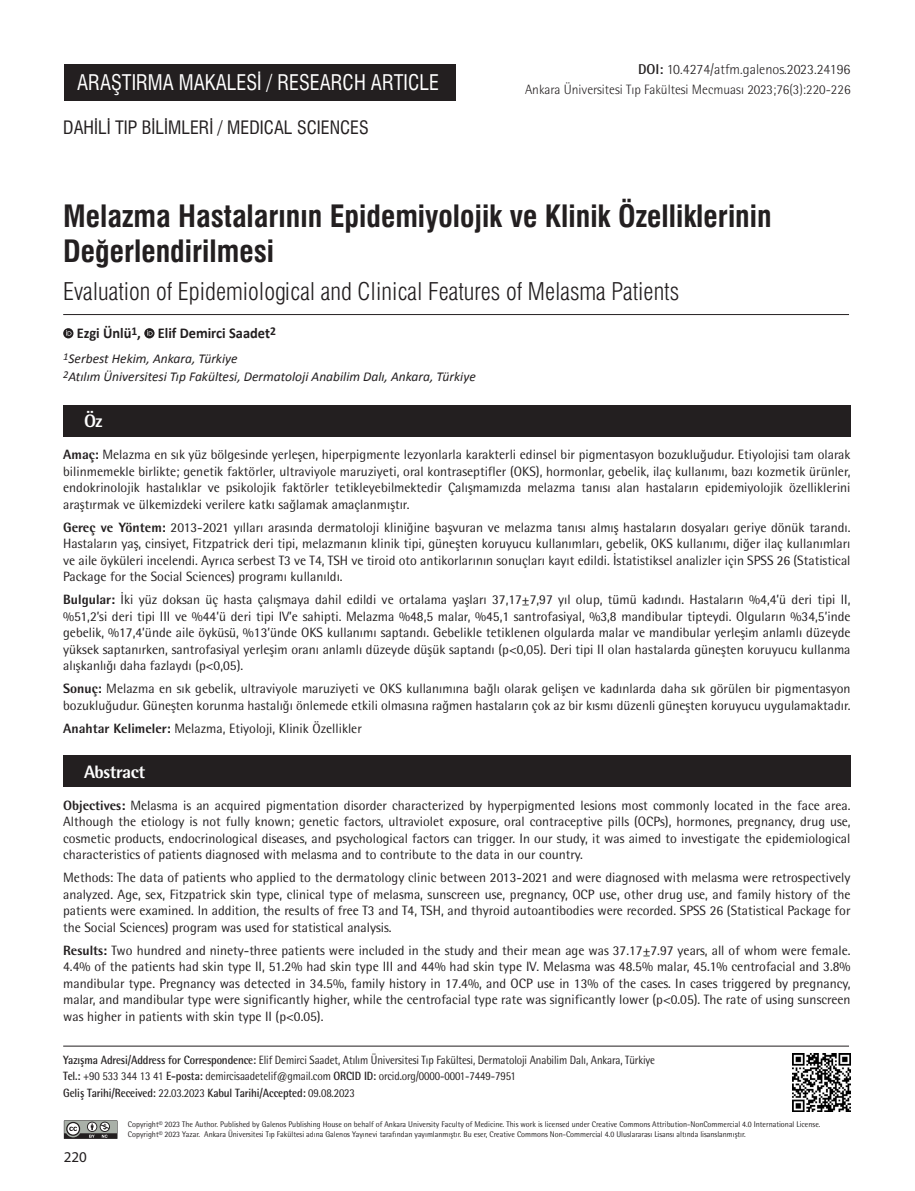
<style>
.page{position:relative;width:915px;height:1191px;background:#fff}
.page>*{position:absolute;margin:0;border:0;box-sizing:border-box;transform-origin:0 0}
._1__BASLIK{font:30px/34.5px "Swiss Condensed Bold Tr";color:#231f20}
._2__BASLIK{font:24px "Swiss Condensed Light Tr";color:#231f20}
.t1{font:21px "Swiss Condensed Tr";color:#fff;scale:.96 1}
.ALT_TÜR{font:18px "Swiss Condensed Tr";color:#231f20}
.t2{font:800 18px "Rotis Semi Sans Std";letter-spacing:-.025em;color:#fff}
.YAZARLAR{font:700 15px "Calibri";color:#231f20;scale:.96 1}
.t3{font:15px "Myriad Pro";color:#231f20}
.DOİ{font:300 14.25px "Rotis Semi Sans Std";color:#231f20}
.OZET{font:13.5px/16.5px "Rotis Semi Sans Std";color:#231f20;text-align:justify}
.KURUMLAR{font:italic 13.5px "Calibri";color:#231f20}
.SAYFA_ARA{font:300 13.5px "Rotis Semi Sans Std";color:#231f20}
.t4{font:12px "Rotis Semi Sans Std";letter-spacing:-.01em;color:#231f20;scale:.9 1}
.t5{font:700 12px "Rotis Semi Sans Std";letter-spacing:-.01em;color:#231f20;scale:.9 1}
.t6{font:8.25px/9.9px "Rotis Semi Sans Std";color:#231f20;scale:.95 1}
.s1{font-weight:700}
.s2{font-weight:800}
.s3{font-weight:400}
</style>
<div class="page">
<div style="left:64px;top:64px;width:391px;height:37px;background:#231f20"></div>
<svg style="left:64px;top:1120px;width:53px;height:18px"></svg>
<div style="left:63px;top:405px;width:787px;height:31px;background:#231f20"></div>
<div style="left:63px;top:755px;width:787px;height:32px;background:#231f20"></div>
<hr style="left:63px;top:314px;width:785px;height:1px;background:#231f20">
<svg style="left:63px;top:328px;width:10px;height:10px"></svg>
<svg style="left:66px;top:330px;width:5px;height:6px"></svg>
<svg style="left:144px;top:328px;width:10px;height:10px"></svg>
<svg style="left:147px;top:330px;width:5px;height:6px"></svg>
<hr style="left:63px;top:1045px;width:785px;height:1px;background:#231f20">
<img style="left:792px;top:1053px;width:58px;height:58px">
<h3 class="t1" style="left:77px;top:70px;width:378px">ARAŞTIRMA MAKALESİ / RESEARCH ARTICLE</h3>
<p class="ALT_TÜR" style="left:63px;top:117px;width:307px">DAHİLİ TIP BİLİMLERİ / MEDICAL SCIENCES</p>
<p class="DOİ" style="left:638px;top:61px;width:214px"><span class="s1">DOI:</span> 10.4274/atfm.galenos.2023.24196</p>
<p class="SAYFA_ARA" style="left:525px;top:82px;width:327px">Ankara Üniversitesi Tıp Fakültesi Mecmuası 2023;76(3):220-226</p>
<p class="_1__BASLIK" style="left:63px;top:199px;width:709px">Melazma Hastalarının Epidemiyolojik ve Klinik Özelliklerinin<br>Değerlendirilmesi</p>
<p class="_2__BASLIK" style="left:63px;top:277px;width:617px">Evaluation of Epidemiological and Clinical Features of Melasma Patients</p>
<p class="YAZARLAR" style="left:77px;top:323px;width:209px">Ezgi Ünlü<sup>1</sup>, Elif Demirci Saadet<sup>2</sup></p>
<p class="KURUMLAR" style="left:63px;top:349px;width:176px"><sup>1</sup>Serbest Hekim, Ankara, Türkiye</p>
<p class="KURUMLAR" style="left:63px;top:367px;width:414px"><sup>2</sup>Atılım Üniversitesi Tıp Fakültesi, Dermatoloji Anabilim Dalı, Ankara, Türkiye</p>
<p class="t2" style="left:84px;top:409px;width:20px">Öz</p>
<p class="OZET" style="left:63px;top:446px;width:788px"><span class="s2">Amaç:</span> Melazma en sık yüz bölgesinde yerleşen, hiperpigmente lezyonlarla karakterli edinsel bir pigmentasyon bozukluğudur. Etiyolojisi tam olarak bilinmemekle birlikte; genetik faktörler, ultraviyole maruziyeti, oral kontraseptifler (OKS), hormonlar, gebelik, ilaç kullanımı, bazı kozmetik ürünler, endokrinolojik hastalıklar ve psikolojik faktörler tetikleyebilmektedir Çalışmamızda melazma tanısı alan hastaların epidemiyolojik özelliklerini araştırmak ve ülkemizdeki verilere katkı sağlamak amaçlanmıştır.</p>
<p class="OZET" style="left:63px;top:519px;width:788px"><span class="s2">Gereç ve Yöntem:</span> 2013-2021 yılları arasında dermatoloji kliniğine başvuran ve melazma tanısı almış hastaların dosyaları geriye dönük tarandı.<br>Hastaların yaş, cinsiyet, Fitzpatrick deri tipi, melazmanın klinik tipi, güneşten koruyucu kullanımları, gebelik, OKS kullanımı, diğer ilaç kullanımları ve aile öyküleri incelendi. Ayrıca serbest T3 ve T4, TSH ve tiroid oto antikorlarının sonuçları kayıt edildi. İstatistiksel analizler için SPSS 26 (Statistical Package for the Social Sciences) programı kullanıldı.</p>
<p class="OZET" style="left:63px;top:591px;width:788px"><span class="s2">Bulgular:</span> İki yüz doksan üç hasta çalışmaya dahil edildi ve ortalama yaşları 37,17±7,97 yıl olup, tümü kadındı. Hastaların %4,4’ü deri tipi II, %51,2’si deri tipi III ve %44’ü deri tipi IV’e sahipti. Melazma %48,5 malar, %45,1 santrofasiyal, %3,8 mandibular tipteydi. Olguların %34,5’inde gebelik, %17,4’ünde aile öyküsü, %13’ünde OKS kullanımı saptandı. Gebelikle tetiklenen olgularda malar ve mandibular yerleşim anlamlı düzeyde yüksek saptanırken, santrofasiyal yerleşim oranı anlamlı düzeyde düşük saptandı (p&lt;0,05). Deri tipi II olan hastalarda güneşten koruyucu kullanma alışkanlığı daha fazlaydı (p&lt;0,05).</p>
<p class="OZET" style="left:63px;top:680px;width:788px"><span class="s2">Sonuç:</span> Melazma en sık gebelik, ultraviyole maruziyeti ve OKS kullanımına bağlı olarak gelişen ve kadınlarda daha sık görülen bir pigmentasyon bozukluğudur. Güneşten korunma hastalığı önlemede etkili olmasına rağmen hastaların çok az bir kısmı düzenli güneşten koruyucu uygulamaktadır.</p>
<p class="OZET" style="left:63px;top:719px;width:300px"><span class="s2">Anahtar Kelimeler:</span> Melazma, Etiyoloji, Klinik Özellikler</p>
<p class="t2" style="left:84px;top:760px;width:62px">Abstract</p>
<p class="OZET" style="left:63px;top:797px;width:788px"><span class="s2">Objectives:</span> Melasma is an acquired pigmentation disorder characterized by hyperpigmented lesions most commonly located in the face area.<br>Although the etiology is not fully known; genetic factors, ultraviolet exposure, oral contraceptive pills (OCPs), hormones, pregnancy, drug use, cosmetic products, endocrinological diseases, and psychological factors can trigger. In our study, it was aimed to investigate the epidemiological characteristics of patients diagnosed with melasma and to contribute to the data in our country.</p>
<p class="OZET" style="left:63px;top:869px;width:788px">Methods: The data of patients who applied to the dermatology clinic between 2013-2021 and were diagnosed with melasma were retrospectively analyzed. Age, sex, Fitzpatrick skin type, clinical type of melasma, sunscreen use, pregnancy, OCP use, other drug use, and family history of the patients were examined. In addition, the results of free T3 and T4, TSH, and thyroid autoantibodies were recorded. SPSS 26 (Statistical Package for the Social Sciences) program was used for statistical analysis.</p>
<p class="OZET" style="left:63px;top:941px;width:788px"><span class="s2">Results:</span> Two hundred and ninety-three patients were included in the study and their mean age was 37.17±7.97 years, all of whom were female.<br>4.4% of the patients had skin type II, 51.2% had skin type III and 44% had skin type IV. Melasma was 48.5% malar, 45.1% centrofacial and 3.8% mandibular type. Pregnancy was detected in 34.5%, family history in 17.4%, and OCP use in 13% of the cases. In cases triggered by pregnancy, malar, and mandibular type were significantly higher, while the centrofacial type rate was significantly lower (p&lt;0.05). The rate of using sunscreen was higher in patients with skin type II (p&lt;0.05).</p>
<p class="t4" style="left:63px;top:1052px;width:659px"><span class="s1">Yazışma Adresi/Address for Correspondence:</span> Elif Demirci Saadet, Atılım Üniversitesi Tıp Fakültesi, Dermatoloji Anabilim Dalı, Ankara, Türkiye</p>
<p class="t4" style="left:63px;top:1069px;width:504px"><span class="s1">Tel.:</span> +90 533 344 13 41 <span class="s1">E-posta:</span> demircisaadetelif@gmail.com <span class="s1">ORCID ID:</span> orcid.org/0000-0001-7449-7951</p>
<p class="t5" style="left:63px;top:1085px;width:325px">Geliş Tarihi/Received: <span class="s3">22.03.2023</span> Kabul Tarihi/Accepted: <span class="s3">09.08.2023</span></p>
<p class="t3" style="left:64px;top:1147px;width:25px">220</p>
<p class="t6" style="left:128px;top:1119px;width:730px">Copyright© 2023 The Author. Published by Galenos Publishing House on behalf of Ankara University Faculty of Medicine. This work is licensed under Creative Commons Attribution-NonCommercial 4.0 International License.<br>Copyright© 2023 Yazar. Ankara Üniversitesi Tıp Fakültesi adına Galenos Yayınevi tarafından yayımlanmıştır. Bu eser, Creative Commons Non-Commercial 4.0 Uluslararası Lisansı altında lisanslanmıştır.</p>
</div>
